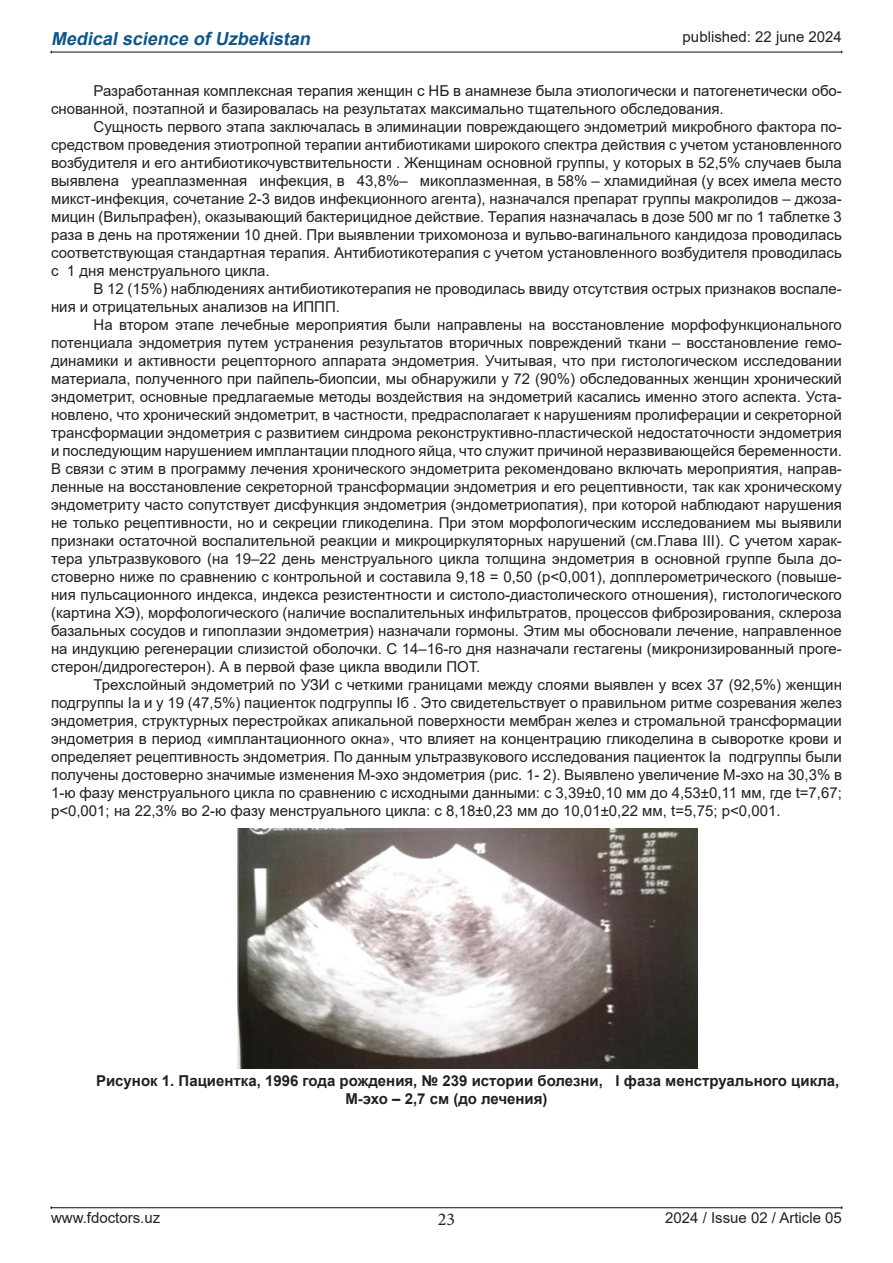
<style>
.page{position:relative;width:893px;height:1263px;background:#fff}
.page>*{position:absolute;margin:0;border:0;box-sizing:border-box;transform-origin:0 0}
.t1{font:italic 700 18px "Arial";color:#0d5689}
.t2{font:18px "Minion Pro";color:#231f20}
.t3{font:15px/18px "Arial";color:#231f20;text-align:justify}
.t4{font:700 15px/18px "Arial";color:#231f20}
</style>
<div class="page">
<hr style="left:51px;top:52px;width:791px;height:1px;background:#001315">
<hr style="left:51px;top:1207px;width:791px;height:1px;background:#001315">
<img style="left:238px;top:828px;width:460px;height:240px">
<p class="t1" style="left:51px;top:26px;width:265px">Medicalscience ofUzbekistan</p>
<p class="t3" style="left:683px;top:28px;width:161px">published: 22 june 2024</p>
<p class="t3" style="left:51px;top:82px;width:792px;text-indent:43px">Разработанная комплексная терапия женщин с НБ в анамнезе была этиологически и патогенетически обо&shy;снованной, поэтапной и базировалась на результатах максимально тщательного обследования.</p>
<p class="t3" style="left:51px;top:118px;width:792px;text-indent:43px">Сущность первого этапа заключалась в элиминации повреждающего эндометрий микробного фактора по&shy;средством проведения этиотропной терапии антибиотиками широкого спектра действия с учетом установленного возбудителя и его антибиотикочувствительности . Женщинам основной группы, у которых в 52,5% случаев была выявлена уреаплазменная инфекция, в 43,8%– микоплазменная, в 58% – хламидийная (у всех имела место микст-инфекция, сочетание 2-3 видов инфекционного агента), назначался препарат группы макролидов – джоза&shy;мицин (Вильпрафен), оказывающий бактерицидное действие. Терапия назначалась в дозе 500 мг по 1 таблетке 3 раза в день на протяжении 10 дней. При выявлении трихомоноза и вульво-вагинального кандидоза проводилась соответствующая стандартная терапия. Антибиотикотерапия с учетом установленного возбудителя проводилась с 1 дня менструального цикла.</p>
<p class="t3" style="left:51px;top:280px;width:792px;text-indent:43px">В 12 (15%) наблюдениях антибиотикотерапия не проводилась ввиду отсутствия острых признаков воспале&shy;ния и отрицательных анализов на ИППП.</p>
<p class="t3" style="left:51px;top:316px;width:792px;text-indent:43px">На втором этапе лечебные мероприятия были направлены на восстановление морфофункционального потенциала эндометрия путем устранения результатов вторичных повреждений ткани – восстановление гемо&shy;динамики и активности рецепторного аппарата эндометрия. Учитывая, что при гистологическом исследовании материала, полученного при пайпель-биопсии, мы обнаружили у 72 (90%) обследованных женщин хронический эндометрит, основные предлагаемые методы воздействия на эндометрий касались именно этого аспекта. Уста&shy;новлено, что хронический эндометрит, в частности, предрасполагает к нарушениям пролиферации и секреторной трансформации эндометрия с развитием синдрома реконструктивно-пластической недостаточности эндометрия и последующим нарушением имплантации плодного яйца, что служит причиной неразвивающейся беременности.<br>В связи с этим в программу лечения хронического эндометрита рекомендовано включать мероприятия, направ&shy;ленные на восстановление секреторной трансформации эндометрия и его рецептивности, так как хроническому эндометриту часто сопутствует дисфункция эндометрия (эндометриопатия), при которой наблюдают нарушения не только рецептивности, но и секреции гликоделина. При этом морфологическим исследованием мы выявили признаки остаточной воспалительной реакции и микроциркуляторных нарушений (см.Глава III). С учетом харак&shy;тера ультразвукового (на 19–22 день менструального цикла толщина эндометрия в основной группе была до&shy;стоверно ниже по сравнению с контрольной и составила 9,18 = 0,50 (р&lt;0,001), допплерометрического (повыше&shy;ния пульсационного индекса, индекса резистентности и систоло-диастолического отношения), гистологического (картина ХЭ), морфологического (наличие воспалительных инфильтратов, процессов фиброзирования, склероза базальных сосудов и гипоплазии эндометрия) назначали гормоны. Этим мы обосновали лечение, направленное на индукцию регенерации слизистой оболочки. С 14–16-го дня назначали гестагены (микронизированный проге&shy;стерон/дидрогестерон). А в первой фазе цикла вводили ПОТ.</p>
<p class="t3" style="left:51px;top:676px;width:792px;text-indent:43px">Трехслойный эндометрий по УЗИ с четкими границами между слоями выявлен у всех 37 (92,5%) женщин подгруппы Iа и у 19 (47,5%) пациенток подгруппы Iб . Это свидетельствует о правильном ритме созревания желез эндометрия, структурных перестройках апикальной поверхности мембран желез и стромальной трансформации эндометрия в период «имплантационного окна», что влияет на концентрацию гликоделина в сыворотке крови и определяет рецептивность эндометрия. По данным ультразвукового исследования пациенток Iа подгруппы были получены достоверно значимые изменения М-эхо эндометрия (рис. 1- 2). Выявлено увеличение М-эхо на 30,3% в 1-ю фазу менструального цикла по сравнению с исходными данными: с 3,39±0,10 мм до 4,53±0,11 мм, где t=7,67; p&lt;0,001; на 22,3% во 2-ю фазу менструального цикла: с 8,18±0,23 мм до 10,01±0,22 мм, t=5,75; p&lt;0,001.</p>
<p class="t4" style="left:345px;top:1072px;width:496px;text-indent:-249px">Рисунок 1. Пациентка, 1996 года рождения, № 239 истории болезни, I фаза менструального цикла,<br>М-эхо – 2,7 см (до лечения)</p>
<p class="t3" style="left:51px;top:1208px;width:111px">www.fdoctors.uz</p>
<p class="t2" style="left:438px;top:1207px;width:19px">23</p>
<p class="t3" style="left:665px;top:1208px;width:178px">2024 / Issue 02 / Article 05</p>
</div>
